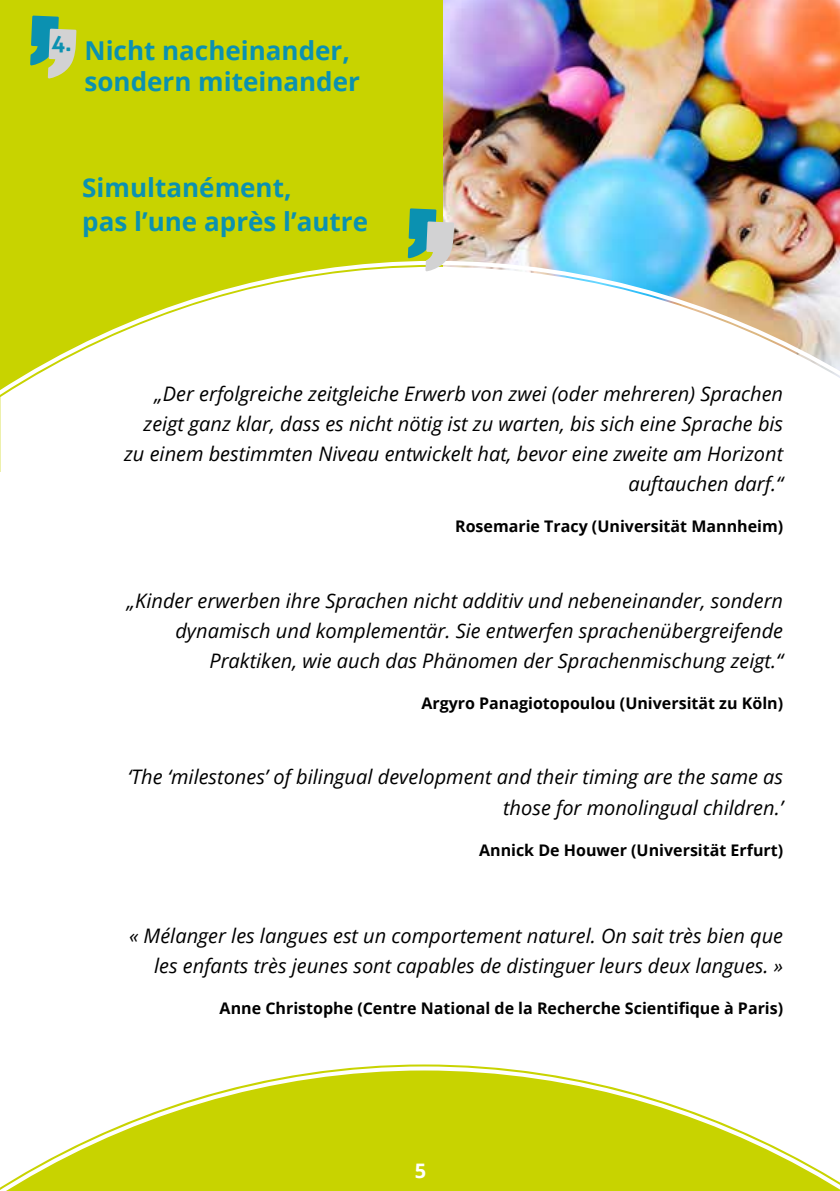
<style>
.page{position:relative;width:840px;height:1191px;background:#fff}
.page>*{position:absolute;margin:0;border:0;box-sizing:border-box;transform-origin:0 0}
.t1{font:700 26px/31.2px "Open Sans";color:#0b91b1}
.t2{font:italic 20px/30px "Open Sans";color:#000;text-align:right}
.t3{font:700 20px "Open Sans";color:#fff}
.t4{font:700 16px "Open Sans";color:#000}
</style>
<div class="page">
<img style="left:442px;top:0;width:397px;height:259px">
<svg style="left:0;top:1064px;width:839px;height:127px"></svg>
<div style="left:0;top:0;width:442px;height:472px;background:#c8d300"></div>
<img style="left:338px;top:259px;width:501px;height:8px">
<svg style="left:0;top:267px;width:839px;height:205px"></svg>
<svg style="left:30px;top:16px;width:46px;height:63px"></svg>
<svg style="left:407px;top:208px;width:47px;height:63px"></svg>
<h1 class="t1" style="left:84px;top:34px;width:277px;text-indent:-33px"><sup>4.</sup> Nicht nacheinander, sondern miteinander</h1>
<h1 class="t1" style="left:82px;top:170px;width:287px;line-height:34px">Simultanément,<br>pas l’une après l’autre</h1>
<p class="t2" style="left:124px;top:378px;width:660px">„Der erfolgreiche zeitgleiche Erwerb von zwei (oder mehreren) Sprachen zeigt ganz klar, dass es nicht nötig ist zu warten, bis sich eine Sprache bis zu einem bestimmten Niveau entwickelt hat, bevor eine zweite am Horizont auftauchen darf.“</p>
<p class="t4" style="left:455px;top:515px;width:329px">Rosemarie Tracy (Universität Mannheim)</p>
<p class="t2" style="left:127px;top:585px;width:657px">„Kinder erwerben ihre Sprachen nicht additiv und nebeneinander, sondern dynamisch und komplementär. Sie entwerfen sprachenübergreifende<br>Praktiken, wie auch das Phänomen der Sprachenmischung zeigt.“</p>
<p class="t4" style="left:421px;top:692px;width:363px">Argyro Panagiotopoulou (Universität zu Köln)</p>
<p class="t2" style="left:128px;top:761px;width:656px">‘The ‘milestones’ of bilingual development and their timing are the same as those for monolingual children.’</p>
<p class="t4" style="left:479px;top:838px;width:305px">Annick De Houwer (Universität Erfurt)</p>
<p class="t2" style="left:129px;top:919px;width:655px">« Mélanger les langues est un comportement naturel. On sait très bien que les enfants très jeunes sont capables de distinguer leurs deux langues. »</p>
<p class="t4" style="left:219px;top:996px;width:564px">Anne Christophe (Centre National de la Recherche Scientifique à Paris)</p>
<p class="t3" style="left:414px;top:1156px;width:13px">5</p>
</div>
